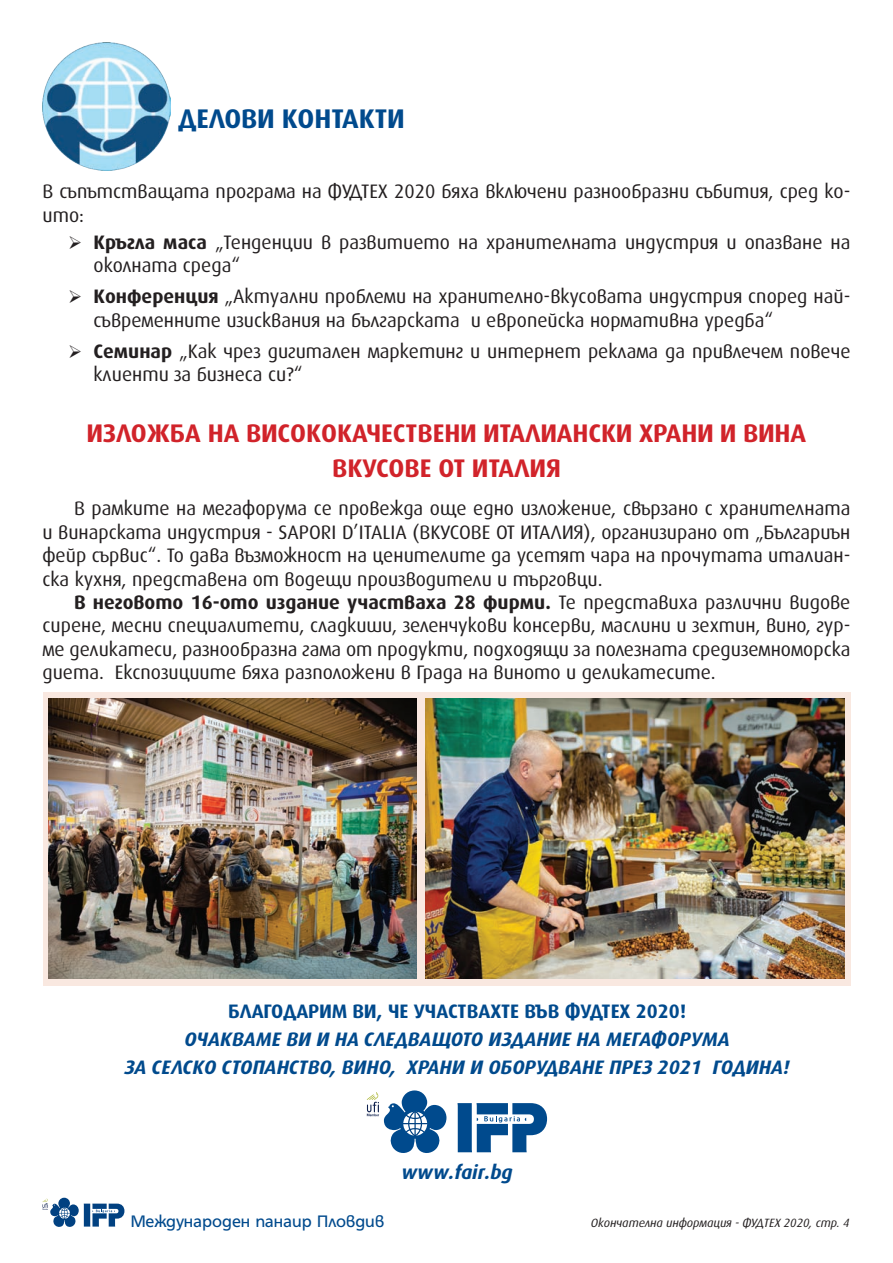
<style>
.page{position:relative;width:893px;height:1263px;background:#fff}
.page>*{position:absolute;margin:0;border:0;box-sizing:border-box;transform-origin:0 0}
.t1{font:700 27px "Hermes Bg";color:#004a8d}
.t2{font:700 25.5px "Hermes Bg";color:#d1232a}
.t3{font:19.5px/23.4px "Hermes Bg";color:#231f20}
.t4{font:italic 700 19.5px/27.6px "Hermes Bg";color:#004a8d;text-align:center}
.t5{font:700 19.5px "Hermes Bg";color:#004a8d}
.t6{font:18px "HS Grotesk Bg";color:#004a8d}
.t7{font:italic 12px "Hermes Bg";color:#231f20}
.s1{font-weight:700}
</style>
<div class="page">
<svg style="left:43px;top:1198px;width:81px;height:29px"></svg>
<img style="left:43px;top:43px;width:127px;height:127px">
<div style="left:43px;top:692px;width:807px;height:294px;background:#f9e8e0"></div>
<img style="left:426px;top:698px;width:418px;height:281px">
<img style="left:48px;top:698px;width:369px;height:281px">
<svg style="left:457px;top:1103px;width:90px;height:49px"></svg>
<svg style="left:367px;top:1090px;width:79px;height:63px"></svg>
<h1 class="t1" style="left:179px;top:103px;width:227px">ДЕЛОВИ КОНТАКТИ</h1>
<p class="t3" style="left:43px;top:180px;width:809px">В съпътстващата програма на ФУДТЕХ 2020 бяха включени разнообразни събития, сред ко&shy;ито:</p>
<p class="t3" style="left:94px;top:230px;width:758px;text-indent:-26px">➢ <span class="s1">Кръгла маса</span> „Тенденции в развитието на хранителната индустрия и опазване на околната среда“</p>
<p class="t3" style="left:94px;top:285px;width:758px;text-indent:-26px">➢ <span class="s1">Конференция</span> „Актуални проблеми на хранително-вкусовата индустрия според най&shy;съвременните изисквания на българската и европейска нормативна уредба“</p>
<p class="t3" style="left:94px;top:340px;width:758px;text-indent:-26px">➢ <span class="s1">Семинар</span> „Как чрез дигитален маркетинг и интернет реклама да привлечем повече клиенти за бизнеса си?“</p>
<h2 class="t2" style="left:87px;top:419px;width:219px">Изложба на висококаче</h2>
<h2 class="t2" style="left:393px;top:419px;width:28px">ствени</h2>
<h2 class="t2" style="left:483px;top:419px;width:16px">италиан</h2>
<h2 class="t2" style="left:589px;top:419px;width:67px">ски храни</h2>
<h2 class="t2" style="left:720px;top:419px;width:40px">и вина</h2>
<h2 class="t2" style="left:332px;top:454px;width:230px">ВКУСОВЕ ОТ ИТАЛИЯ</h2>
<p class="t3" style="left:43px;top:497px;width:809px;text-align:justify;text-indent:31px">В рамките на мегафорума се провежда още едно изложение, свързано с хранителната и винарската индустрия - SAPORI D’ITALIA (ВКУСОВЕ ОТ ИТАЛИЯ), организирано от „Българиън фейр сървис“. То дава възможност на ценителите да усетят чара на прочутата италиан&shy;ска кухня, представена от водещи производители и търговци.</p>
<p class="t3" style="left:43px;top:591px;width:809px;text-align:justify;text-indent:31px"><span class="s1">В неговото 16-ото издание участваха 28 фирми.</span> Те представиха различни видове сирене, месни специалитети, сладкиши, зеленчукови консерви, маслини и зехтин, вино, гур&shy;ме деликатеси, разнообразна гама от продукти, подходящи за полезната средиземноморска диета. Експозициите бяха разположени в Града на виното и деликатесите.</p>
<p class="t5" style="left:228px;top:1000px;width:460px">БЛАГОДАРИМ ВИ, ЧЕ УЧАСТВАХТЕ ВЪВ ФУДТЕХ 2020!</p>
<p class="t4" style="left:124px;top:1025px;width:667px">ОЧАКВАМЕ ВИ И НА СЛЕДВАЩОТО ИЗДАНИЕ НА МЕГАФОРУМА<br>ЗА СЕЛСКО СТОПАНСТВО, ВИНО, ХРАНИ И ОБОРУДВАНЕ ПРЕЗ 2021 ГОДИНА!</p>
<p class="t4" style="left:401px;top:1159px;width:113px">www.fair.bg</p>
<p class="t6" style="left:130px;top:1211px;width:256px">Международен панаир Пловдив</p>
<p class="t7" style="left:591px;top:1216px;width:260px">Окончателна информация - ФУДТЕХ 2020, стр. 4</p>
</div>
